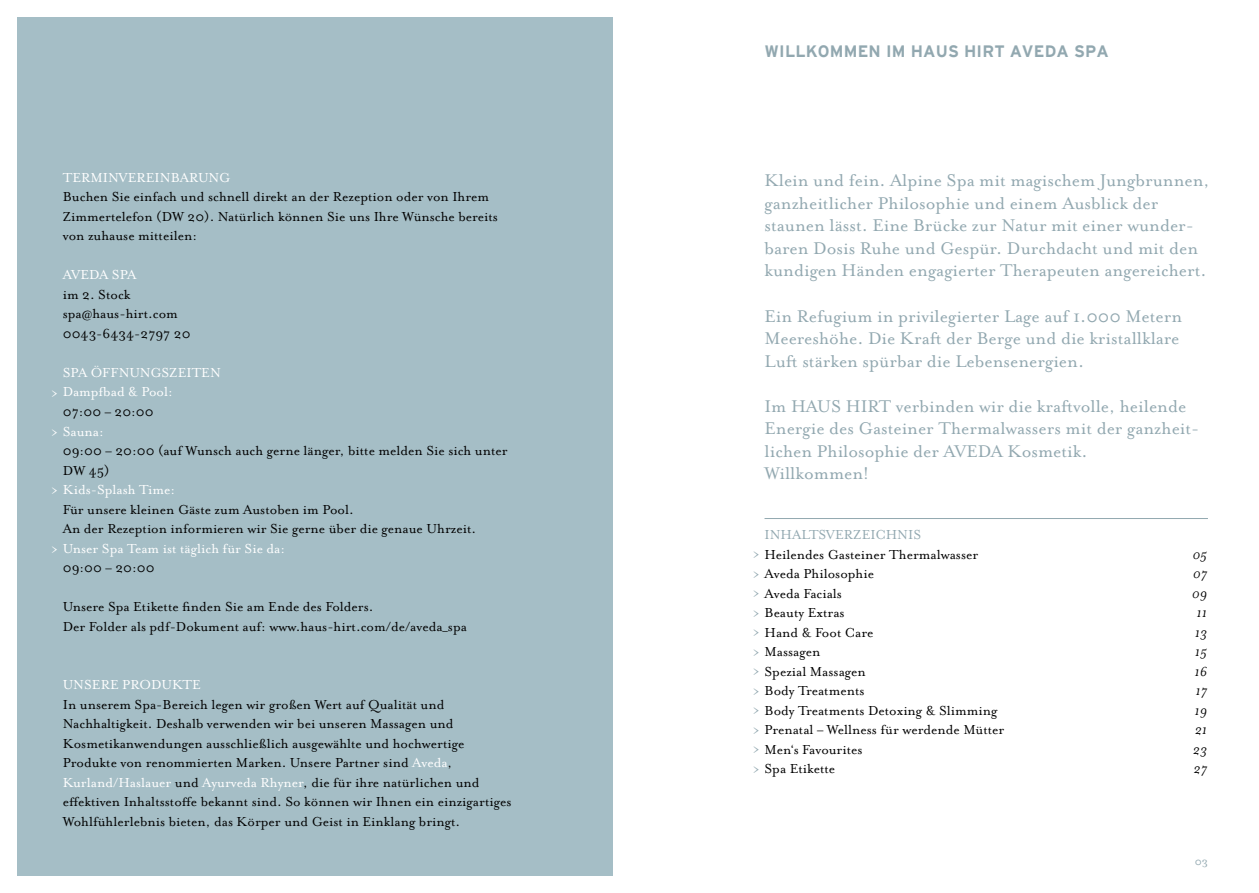
<style>
.page{position:relative;width:1259px;height:893px;background:#fff}
.page>*{position:absolute;margin:0;border:0;box-sizing:border-box;transform-origin:0 0}
.t1{font:19.5px/22.5px "Mrs Eaves OT";color:#92a8b0}
.t2{font:700 16.5px "Interstate";letter-spacing:.01em;color:#92a8b0}
.t3{font:15px/19.5px "Mrs Eaves OT";color:#000}
.t4{font:15px/19.5px "Mrs Eaves OT";color:#fff}
.t5{font:italic 15px "Mrs Eaves OT";color:#000}
.t6{font:15px "Mrs Eaves OT";letter-spacing:-.02em;color:#fff}
.t7{font:12px "Mrs Eaves OT";color:#92a8b0}
.s1{color:#fff}
.s2{color:#92a8b0}
</style>
<div class="page">
<div style="left:17px;top:17px;width:595px;height:859px;background:#a5bec6"></div>
<hr style="left:764px;top:518px;width:444px;height:1px;background:#92a8b0">
<p class="t4" style="left:63px;top:168px;width:169px">TERMINVEREINBARUNG</p>
<p class="t3" style="left:63px;top:187px;width:437px">Buchen Sie einfach und schnell direkt an der Rezeption oder von Ihrem<br>Zimmertelefon (DW 20). Natürlich können Sie uns Ihre Wünsche bereits von zuhause mitteilen:</p>
<p class="t6" style="left:63px;top:267px;width:75px">AVEDA SPA</p>
<p class="t3" style="left:63px;top:285px;width:129px">im 2. Stock spa@haus-hirt.com<br>0043-6434-2797 20</p>
<p class="t4" style="left:51px;top:363px;width:171px;text-indent:12px">SPA ÖFFNUNGSZEITEN &gt; Dampfbad &amp; Pool:</p>
<p class="t3" style="left:63px;top:402px;width:92px">07:00 – 20:00</p>
<p class="t4" style="left:51px;top:421px;width:54px">&gt; Sauna:</p>
<p class="t3" style="left:63px;top:441px;width:446px">09:00 – 20:00 (auf Wunsch auch gerne länger, bitte melden Sie sich unter<br>DW 45)</p>
<p class="t4" style="left:51px;top:480px;width:126px">&gt; Kids-Splash Time:</p>
<p class="t3" style="left:63px;top:499px;width:415px">Für unsere kleinen Gäste zum Austoben im Pool.<br>An der Rezeption informieren wir Sie gerne über die genaue Uhrzeit.</p>
<p class="t4" style="left:51px;top:538px;width:235px">&gt; Unser Spa Team ist täglich für Sie da:</p>
<p class="t3" style="left:63px;top:558px;width:93px">09:00 – 20:00</p>
<p class="t3" style="left:63px;top:597px;width:406px">Unsere Spa Etikette finden Sie am Ende des Folders.<br>Der Folder als pdf-Dokument auf: www.haus-hirt.com/de/aveda_spa</p>
<p class="t4" style="left:63px;top:675px;width:140px">UNSERE PRODUKTE</p>
<p class="t3" style="left:63px;top:694px;width:450px">In unserem Spa-Bereich legen wir großen Wert auf Qualität und Nachhaltigkeit. Deshalb verwenden wir bei unseren Massagen und Kosmetikanwendungen ausschließlich ausgewählte und hochwertige Produkte von renommierten Marken. Unsere Partner sind <span class="s1">Aveda</span>, <span class="s1">Kurland/Haslauer</span> und <span class="s1">Ayurveda Rhyner</span>, die für ihre natürlichen und effektiven Inhaltsstoffe bekannt sind. So können wir Ihnen ein einzigartiges Wohlfühlerlebnis bieten, das Körper und Geist in Einklang bringt.</p>
<p class="t2" style="left:764px;top:42px;width:346px">WILLKOMMEN IM HAUS HIRT AVEDA SPA</p>
<p class="t1" style="left:764px;top:170px;width:447px">Klein und fein. Alpine Spa mit magischem Jungbrunnen, ganzheitlicher Philosophie und einem Ausblick der staunen lässt. Eine Brücke zur Natur mit einer wunder&shy;baren Dosis Ruhe und Gespür. Durchdacht und mit den kundigen Händen engagierter Therapeuten angereichert.</p>
<h1 class="t1" style="left:764px;top:305px;width:419px">Ein Refugium in privilegierter Lage auf 1.000 Metern<br>Meereshöhe. Die Kraft der Berge und die kristallklare<br>Luft stärken spürbar die Lebensenergien.</h1>
<h1 class="t1" style="left:764px;top:395px;width:436px">Im HAUS HIRT verbinden wir die kraftvolle, heilende Energie des Gasteiner Thermalwassers mit der ganzheit&shy;lichen Philosophie der AVEDA Kosmetik.<br>Willkommen!</h1>
<p class="t3" style="left:753px;top:525px;width:227px;text-indent:12px"><span class="s2">INHALTSVERZEICHNIS<br>&gt;</span> Heilendes Gasteiner Thermalwasser</p>
<p class="t5" style="left:1192px;top:546px;width:16px">05</p>
<p class="t3" style="left:753px;top:564px;width:123px"><span class="s2">&gt;</span> Aveda Philosophie</p>
<p class="t5" style="left:1192px;top:565px;width:16px">07</p>
<p class="t3" style="left:753px;top:583px;width:91px"><span class="s2">&gt;</span> Aveda Facials</p>
<p class="t5" style="left:1192px;top:585px;width:17px">09</p>
<p class="t3" style="left:753px;top:603px;width:93px"><span class="s2">&gt;</span> Beauty Extras</p>
<p class="t5" style="left:1196px;top:604px;width:12px">11</p>
<p class="t3" style="left:753px;top:622px;width:122px"><span class="s2">&gt;</span> Hand &amp; Foot Care</p>
<p class="t5" style="left:1194px;top:624px;width:14px">13</p>
<p class="t3" style="left:753px;top:642px;width:69px"><span class="s2">&gt;</span> Massagen</p>
<p class="t5" style="left:1195px;top:643px;width:14px">15</p>
<p class="t3" style="left:753px;top:661px;width:115px"><span class="s2">&gt;</span> Spezial Massagen</p>
<p class="t5" style="left:1194px;top:663px;width:14px">16</p>
<p class="t3" style="left:753px;top:681px;width:113px"><span class="s2">&gt;</span> Body Treatments</p>
<p class="t5" style="left:1195px;top:682px;width:13px">17</p>
<p class="t3" style="left:753px;top:700px;width:246px"><span class="s2">&gt;</span> Body Treatments Detoxing &amp; Slimming</p>
<p class="t5" style="left:1194px;top:702px;width:14px">19</p>
<p class="t3" style="left:753px;top:720px;width:253px"><span class="s2">&gt;</span> Prenatal – Wellness für werdende Mütter</p>
<p class="t5" style="left:1194px;top:721px;width:14px">21</p>
<p class="t3" style="left:753px;top:739px;width:111px"><span class="s2">&gt;</span> Men‘s Favourites</p>
<p class="t5" style="left:1193px;top:741px;width:16px">23</p>
<p class="t3" style="left:753px;top:759px;width:84px"><span class="s2">&gt;</span> Spa Etikette</p>
<p class="t5" style="left:1193px;top:760px;width:15px">27</p>
<p class="t7" style="left:1194px;top:855px;width:15px">03</p>
</div>
